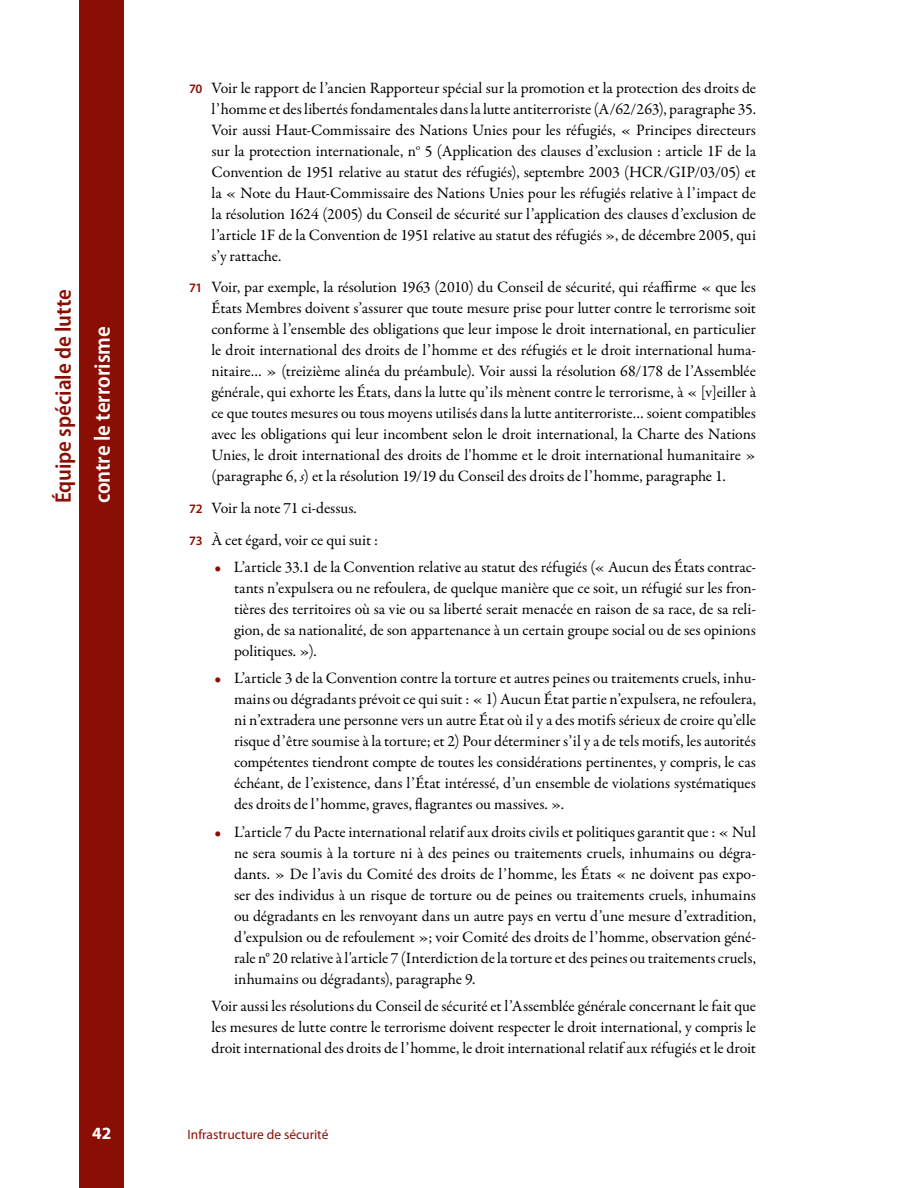
<style>
.page{position:relative;width:918px;height:1188px;background:#fff}
.page>*{position:absolute;margin:0;border:0;box-sizing:border-box;transform-origin:0 0}
.t1{font:600 semi-condensed 22.5px "Myriad Pro";color:#8b0e04}
.t2{font:600 semi-condensed 22.5px "Myriad Pro";color:#fff}
.t3{font:700 17.25px "Myriad Pro";color:#fff}
.t4{font:15.9px/21px "Garamond Premr Pro";letter-spacing:-.005em;color:#000;text-align:justify}
.t5{font:13.5px "Myriad Pro";color:#8b0e04}
.s1{font-family:"Myriad Pro";font-weight:600;font-size:12.9px;color:#8b0e04}
.s2{font-style:italic}
.s3{color:#8b0e04}
</style>
<div class="page">
<div style="left:79px;top:0;width:45px;height:1188px;background:#8b0e04"></div>
<h1 class="t1" style="left:51px;top:503px;width:216px;rotate:-90deg">Équipe spéciale de lutte</h1>
<h1 class="t2" style="left:90px;top:503px;width:179px;rotate:-90deg">contre le terrorisme</h1>
<p class="t3" style="left:92px;top:1122px;width:21px">42</p>
<p class="t4" style="left:211px;top:77px;width:546px;text-indent:-22px"><span class="s1">70</span> Voir le rapport de l’ancien Rapporteur spécial sur la promotion et la protection des droits de l’homme et des libertés fondamentales dans la lutte antiterroriste (A/62/263), paragraphe 35.<br>Voir aussi Haut-Commissaire des Nations Unies pour les réfugiés, « Principes directeurs sur la protection internationale, n<sup>o</sup> 5 (Application des clauses d’exclusion : article 1F de la Convention de 1951 relative au statut des réfugiés), septembre 2003 (HCR/GIP/03/05) et la « Note du Haut-Commissaire des Nations Unies pour les réfugiés relative à l’impact de la résolution 1624 (2005) du Conseil de sécurité sur l’application des clauses d’exclusion de l’article 1F de la Convention de 1951 relative au statut des réfugiés », de décembre 2005, qui s’y rattache.</p>
<p class="t4" style="left:211px;top:277px;width:546px;text-indent:-22px"><span class="s1">71</span> Voir, par exemple, la résolution 1963 (2010) du Conseil de sécurité, qui réaffirme « que les États Membres doivent s’assurer que toute mesure prise pour lutter contre le terrorisme soit conforme à l’ensemble des obligations que leur impose le droit international, en particulier le droit international des droits de l’homme et des réfugiés et le droit international huma&shy;nitaire… » (treizième alinéa du préambule). Voir aussi la résolution 68/178 de l’Assemblée générale, qui exhorte les États, dans la lutte qu’ils mènent contre le terrorisme, à « [v]eiller à ce que toutes mesures ou tous moyens utilisés dans la lutte antiterroriste… soient compatibles avec les obligations qui leur incombent selon le droit international, la Charte des Nations Unies, le droit international des droits de l'homme et le droit international humanitaire » (paragraphe 6, <span class="s2">s</span>) et la résolution 19/19 du Conseil des droits de l’homme, paragraphe 1.</p>
<p class="t4" style="left:189px;top:493px;width:191px;line-height:31.8px"><span class="s1">72</span> Voir la note 71 ci-dessus.<br><span class="s1">73</span> À cet égard, voir ce qui suit :</p>
<p class="t4" style="left:234px;top:557px;width:524px;text-indent:-19px"><span class="s3">•</span> L’article 33.1 de la Convention relative au statut des réfugiés (« Aucun des États contrac&shy;tants n’expulsera ou ne refoulera, de quelque manière que ce soit, un réfugié sur les fron&shy;tières des territoires où sa vie ou sa liberté serait menacée en raison de sa race, de sa reli&shy;gion, de sa nationalité, de son appartenance à un certain groupe social ou de ses opinions politiques. »).</p>
<p class="t4" style="left:234px;top:668px;width:524px;text-indent:-19px"><span class="s3">•</span> L’article 3 de la Convention contre la torture et autres peines ou traitements cruels, inhu&shy;mains ou dégradants prévoit ce qui suit : « 1) Aucun État partie n’expulsera, ne refoulera, ni n’extradera une personne vers un autre État où il y a des motifs sérieux de croire qu’elle risque d’être soumise à la torture; et 2) Pour déterminer s’il y a de tels motifs, les autorités compétentes tiendront compte de toutes les considérations pertinentes, y compris, le cas échéant, de l’existence, dans l’État intéressé, d’un ensemble de violations systématiques des droits de l’homme, graves, flagrantes ou massives. ».</p>
<p class="t4" style="left:234px;top:822px;width:524px;text-indent:-19px"><span class="s3">•</span> L’article 7 du Pacte international relatif aux droits civils et politiques garantit que : « Nul ne sera soumis à la torture ni à des peines ou traitements cruels, inhumains ou dégra&shy;dants. » De l’avis du Comité des droits de l’homme, les États « ne doivent pas expo&shy;ser des individus à un risque de torture ou de peines ou traitements cruels, inhumains ou dégradants en les renvoyant dans un autre pays en vertu d’une mesure d’extradition, d’expulsion ou de refoulement »; voir Comité des droits de l’homme, observation géné&shy;rale n° 20 relative à l'article 7 (Interdiction de la torture et des peines ou traitements cruels, inhumains ou dégradants), paragraphe 9.</p>
<p class="t4" style="left:212px;top:996px;width:546px">Voir aussi les résolutions du Conseil de sécurité et l’Assemblée générale concernant le fait que les mesures de lutte contre le terrorisme doivent respecter le droit international, y compris le droit international des droits de l’homme, le droit international relatif aux réfugiés et le droit</p>
<p class="t5" style="left:188px;top:1126px;width:142px">Infrastructure de sécurité</p>
</div>
